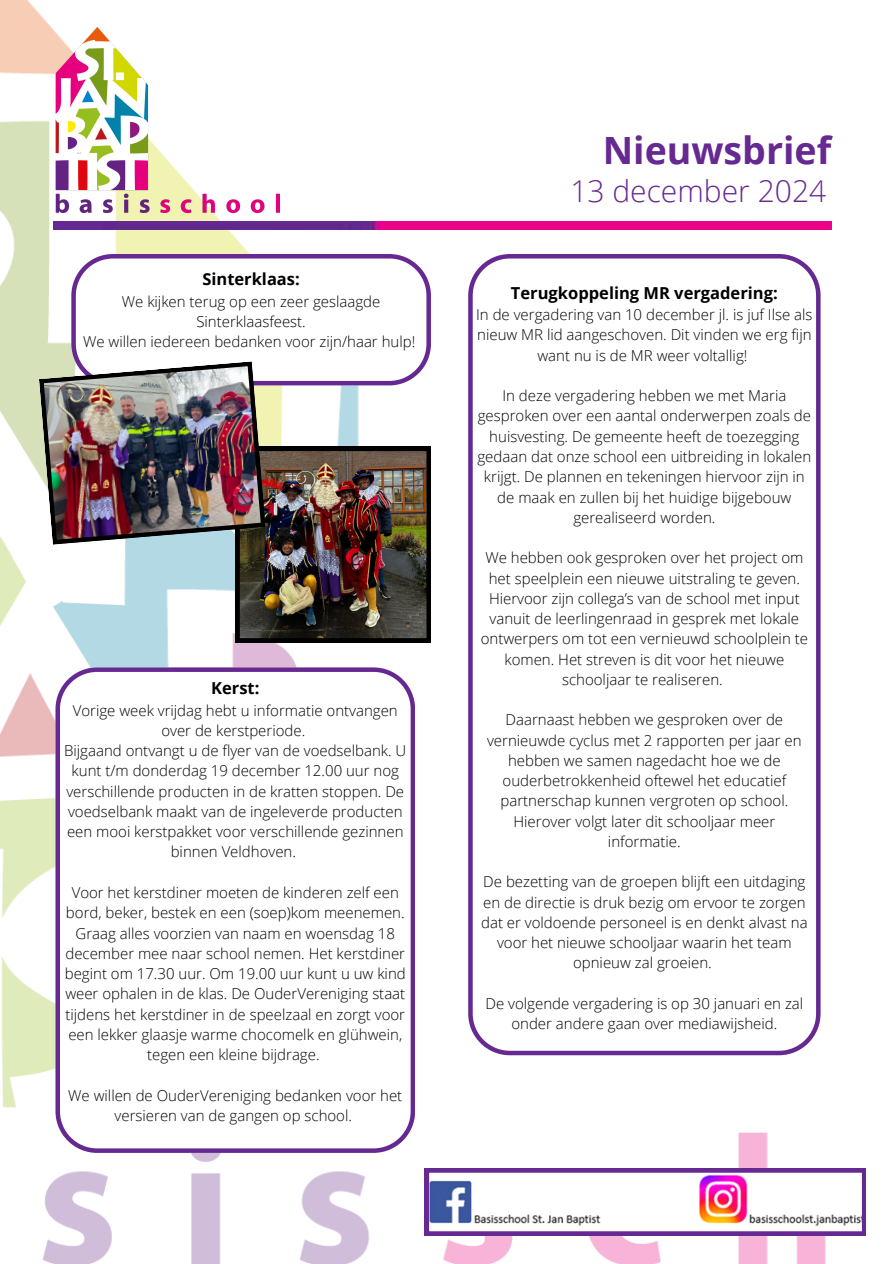
<style>
.page{position:relative;width:894px;height:1264px;background:#fff}
.page>*{position:absolute;margin:0;border:0;box-sizing:border-box;transform-origin:0 0}
.t1{font:700 37.5px "Open Sans";color:#662891}
.t2{font:300 30px "Open Sans";color:#662891}
.t3{font:700 16.5px "Open Sans";color:#000}
.t4{font:300 15px/20.2px "Open Sans";color:#000;text-align:center}
</style>
<div class="page">
<img style="left:0;top:0;width:866px;height:1263px">
<svg style="left:55px;top:667px;width:359px;height:485px"></svg>
<img style="left:54px;top:28px;width:226px;height:184px">
<img style="left:54px;top:221px;width:777px;height:8px">
<svg style="left:468px;top:254px;width:352px;height:801px"></svg>
<svg style="left:71px;top:254px;width:359px;height:107px"></svg>
<img style="left:39px;top:361px;width:392px;height:281px">
<svg style="left:424px;top:1168px;width:441px;height:67px"></svg>
<p class="t3" style="left:202px;top:268px;width:99px">Sinterklaas:</p>
<p class="t4" style="left:122px;top:291px;width:260px">We kijken terug op een zeer geslaagde<br>Sinterklaasfeest.</p>
<p class="t4" style="left:83px;top:331px;width:333px">We willen iedereen bedanken voor zijn/haar hulp!</p>
<p class="t3" style="left:211px;top:676px;width:50px">Kerst:</p>
<h1 class="t4" style="left:73px;top:699px;width:326px">Vorige week vrijdag hebt u informatie ontvangen over de kerstperiode.</h1>
<h2 class="t4" style="left:64px;top:740px;width:344px">Bijgaand ontvangt u de flyer van de voedselbank. U kunt t/m donderdag 19 december 12.00 uur nog verschillende producten in de kratten stoppen. De voedselbank maakt van de ingeleverde producten een mooi kerstpakket voor verschillende gezinnen binnen Veldhoven.</h2>
<p class="t4" style="left:65px;top:882px;width:342px">Voor het kerstdiner moeten de kinderen zelf een bord, beker, bestek en een (soep)kom meenemen.<br>Graag alles voorzien van naam en woensdag 18 december mee naar school nemen. Het kerstdiner begint om 17.30 uur. Om 19.00 uur kunt u uw kind weer ophalen in de klas. De OuderVereniging staat tijdens het kerstdiner in de speelzaal en zorgt voor een lekker glaasje warme chocomelk en glühwein, tegen een kleine bijdrage.</p>
<p class="t4" style="left:68px;top:1084px;width:335px">We willen de OuderVereniging bedanken voor het versieren van de gangen op school.</p>
<p class="t1" style="left:602px;top:124px;width:230px">Nieuwsbrief</p>
<p class="t2" style="left:570px;top:170px;width:257px">13 december 2024</p>
<p class="t3" style="left:511px;top:281px;width:268px">Terugkoppeling MR vergadering:</p>
<p class="t4" style="left:476px;top:304px;width:338px">In de vergadering van 10 december jl. is juf Ilse als nieuw MR lid aangeschoven. Dit vinden we erg fijn want nu is de MR weer voltallig!</p>
<p class="t4" style="left:477px;top:385px;width:335px">In deze vergadering hebben we met Maria gesproken over een aantal onderwerpen zoals de huisvesting. De gemeente heeft de toezegging gedaan dat onze school een uitbreiding in lokalen krijgt. De plannen en tekeningen hiervoor zijn in de maak en zullen bij het huidige bijgebouw gerealiseerd worden.</p>
<p class="t4" style="left:480px;top:547px;width:329px">We hebben ook gesproken over het project om het speelplein een nieuwe uitstraling te geven.<br>Hiervoor zijn collega’s van de school met input vanuit de leerlingenraad in gesprek met lokale ontwerpers om tot een vernieuwd schoolplein te komen. Het streven is dit voor het nieuwe schooljaar te realiseren.</p>
<p class="t4" style="left:487px;top:709px;width:316px">Daarnaast hebben we gesproken over de vernieuwde cyclus met 2 rapporten per jaar en hebben we samen nagedacht hoe we de ouderbetrokkenheid oftewel het educatief partnerschap kunnen vergroten op school.<br>Hierover volgt later dit schooljaar meer informatie.</p>
<p class="t4" style="left:481px;top:871px;width:328px">De bezetting van de groepen blijft een uitdaging en de directie is druk bezig om ervoor te zorgen dat er voldoende personeel is en denkt alvast na voor het nieuwe schooljaar waarin het team opnieuw zal groeien.</p>
<p class="t4" style="left:485px;top:993px;width:319px">De volgende vergadering is op 30 januari en zal onder andere gaan over mediawijsheid.</p>
</div>
